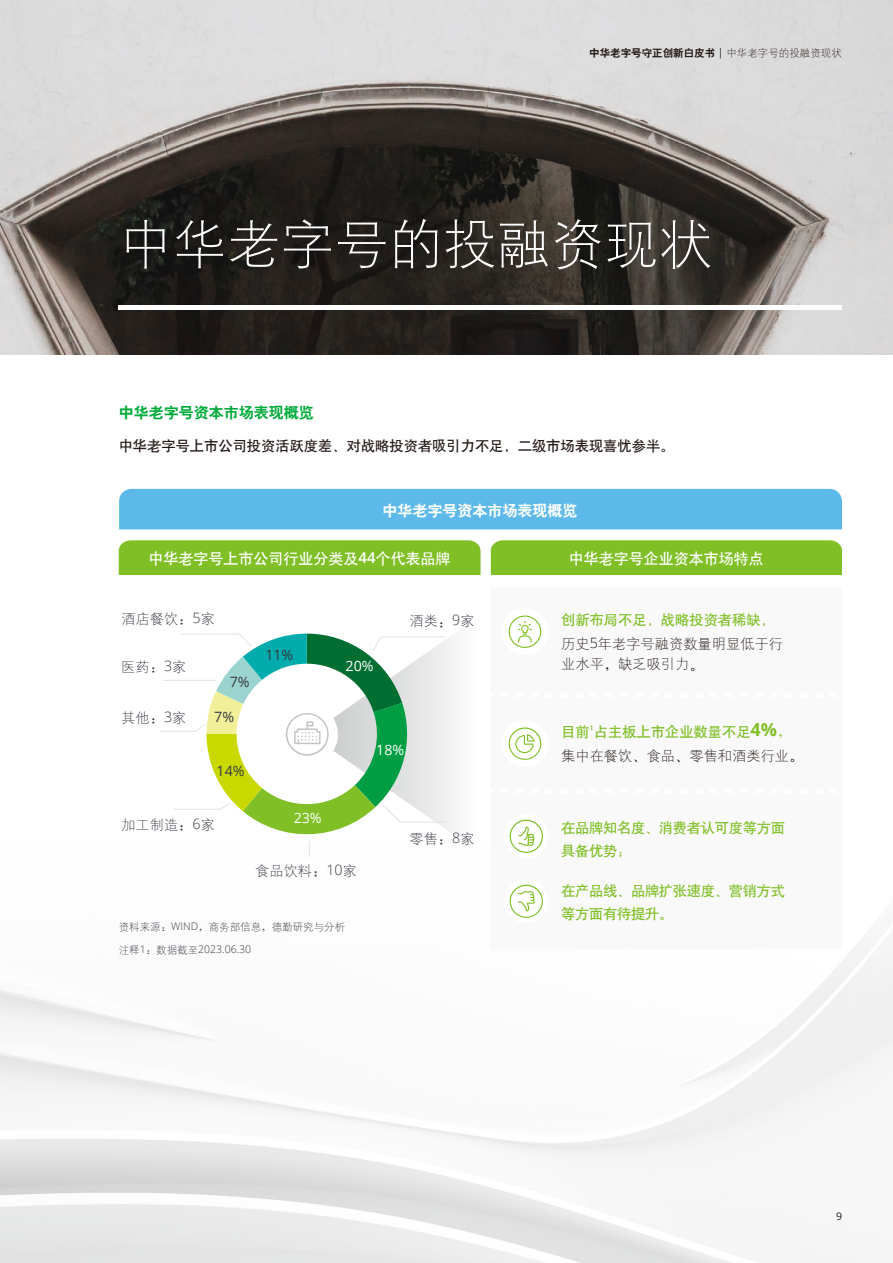
<style>
.page{position:relative;width:893px;height:1263px;background:#fff}
.page>*{position:absolute;margin:0;border:0;box-sizing:border-box;transform-origin:0 0}
.t1{font:54px "H Yg 1 gj";color:#fff}
.t2{font:15px "H Yb 1 gj";color:#fff}
.t3{font:15px "H Yb 2 gj";color:#00aa3a}
.t4{font:15px "H Yb 2 gj";color:#fff}
.t5{font:14.25px/23.2px "H Yb 1 gj";letter-spacing:-.02em;color:#80bf26}
.t6{font:14.25px/20.2px "H Yg 1 gj";color:#231916}
.t7{font:14.25px "H Yg 1 gj";color:#383943}
.t8{font:14.25px "H Yb 1 gj";color:#231916}
.t9{font:14.25px "H Yb 1 gj";color:#80bf26}
.t10{font:14.25px "Open Sans";color:#383943}
.t11{font:14.25px "Open Sans";color:#fff}
.t12{font:10.5px "H Yb 2 gj";color:#231916}
.t13{font:10.5px "H Yg 1 gj";color:#383943}
.t14{font:300 10.5px "Open Sans";color:#383943}
.t15{font:10.5px "Open Sans";color:#231916}
.s1{font-family:"Open Sans"}
.s2{font-family:"H Yg 1 gj"}
.s3{font-family:"Open Sans";font-weight:600}
.s4{font-family:"H Ya 6 gj"}
.s5{font-family:"Open Sans";font-weight:300}
.s6{font-family:"H Yg 1 gj";font-weight:400}
.s7{font-family:"H Ya 6 gj";font-weight:400}
.s8{font-family:"Open Sans";font-weight:700;font-size:18px}
</style>
<div class="page">
<svg style="left:450px;top:633px;width:41px;height:228px"></svg>
<img style="left:0;top:0;width:893px;height:354px">
<hr style="left:119px;top:305px;width:723px;height:4px;background:#fff">
<div style="left:119px;top:489px;width:723px;height:40px;background:#5db9e9"></div>
<div style="left:119px;top:540px;width:361px;height:35px;background:#80bf26"></div>
<div style="left:491px;top:540px;width:351px;height:35px;background:#80bf26"></div>
<svg style="left:159px;top:633px;width:291px;height:224px"></svg>
<svg style="left:509px;top:615px;width:32px;height:33px"></svg>
<svg style="left:509px;top:727px;width:32px;height:33px"></svg>
<svg style="left:510px;top:820px;width:33px;height:33px"></svg>
<svg style="left:510px;top:885px;width:33px;height:33px"></svg>
<svg style="left:485px;top:693px;width:6px;height:4px"></svg>
<svg style="left:485px;top:789px;width:6px;height:4px"></svg>
<p class="t12" style="left:589px;top:48px;width:254px">中华老字号守正创新白皮书 <span class="s1">|</span> <span class="s2">中华老字号的投融资现状</span></p>
<p class="t12" style="left:589px;top:51px;width:254px">中华老字号守正创新白皮书 <span class="s1">|</span> <span class="s2">中华老字号的投融资现状</span></p>
<h1 class="t1" style="left:119px;top:217px;width:596px">中华老字号的投融资现状</h1>
<h2 class="t3" style="left:119px;top:405px;width:196px">中华老字号资本市场表现概览</h2>
<h3 class="t8" style="left:119px;top:439px;width:557px">中华老字号上市公司投资活跃度差、对战略投资者吸引力不足，二级市场表现喜忧参半。</h3>
<h2 class="t4" style="left:382px;top:503px;width:196px">中华老字号资本市场表现概览</h2>
<h2 class="t2" style="left:148px;top:551px;width:304px">中华老字号上市公司行业分类及<span class="s3">44</span>个代表品牌</h2>
<h2 class="t2" style="left:569px;top:551px;width:196px">中华老字号企业资本市场特点</h2>
<h3 class="t7" style="left:121px;top:612px;width:95px">酒店餐饮<span class="s4">：</span><span class="s5">5</span>家</h3>
<h3 class="t7" style="left:409px;top:614px;width:67px">酒类<span class="s4">：</span><span class="s5">9</span>家</h3>
<h3 class="t7" style="left:121px;top:659px;width:67px">医药<span class="s4">：</span><span class="s5">3</span>家</h3>
<h3 class="t7" style="left:121px;top:710px;width:67px">其他<span class="s4">：</span><span class="s5">3</span>家</h3>
<h3 class="t10" style="left:230px;top:672px;width:21px">7%</h3>
<h3 class="t10" style="left:214px;top:707px;width:21px">7%</h3>
<h3 class="t10" style="left:217px;top:761px;width:30px">14%</h3>
<h3 class="t7" style="left:121px;top:817px;width:95px">加工制造<span class="s4">：</span><span class="s5">6</span>家</h3>
<h3 class="t10" style="left:265px;top:645px;width:30px">11%</h3>
<h3 class="t11" style="left:294px;top:808px;width:30px">23%</h3>
<h3 class="t11" style="left:346px;top:656px;width:30px">20%</h3>
<h3 class="t11" style="left:376px;top:740px;width:30px">18%</h3>
<h3 class="t7" style="left:409px;top:831px;width:67px">零售<span class="s4">：</span><span class="s5">8</span>家</h3>
<h3 class="t7" style="left:255px;top:864px;width:103px">食品饮料<span class="s4">：</span><span class="s5">10</span>家</h3>
<p class="t13" style="left:119px;top:922px;width:228px">资料来源<span class="s4">：</span><span class="s5">WIND</span><span class="s4">，</span>商务部信息<span class="s4">，</span>德勤研究与分析</p>
<p class="t14" style="left:119px;top:942px;width:134px"><span class="s6">注释</span>1<span class="s7">：</span><span class="s6">数据截至</span>2023.06.30</p>
<h3 class="t9" style="left:561px;top:612px;width:215px">创新布局不足，战略投资者稀缺，</h3>
<h3 class="t6" style="left:561px;top:634px;width:223px">历史<span class="s5">5</span>年老字号融资数量明显低于行业水平<span class="s4">，</span>缺乏吸引力<span class="s4">。</span></h3>
<h3 class="t9" style="left:561px;top:724px;width:232px">目前<sup>1</sup>占主板上市企业数量不足<span class="s8">4%</span><span class="s4">，</span></h3>
<h3 class="t6" style="left:561px;top:746px;width:244px">集中在餐饮<span class="s4">、</span>食品<span class="s4">、</span>零售和酒类行业<span class="s4">。</span></h3>
<h3 class="t5" style="left:561px;top:816px;width:225px">在品牌知名度、消费者认可度等方面具备优势；</h3>
<h3 class="t5" style="left:561px;top:879px;width:225px">在产品线、品牌扩张速度、营销方式等方面有待提升。</h3>
<p class="t15" style="left:836px;top:1208px;width:8px">9</p>
<p class="t15" style="left:836px;top:1210px;width:8px">9</p>
</div>
